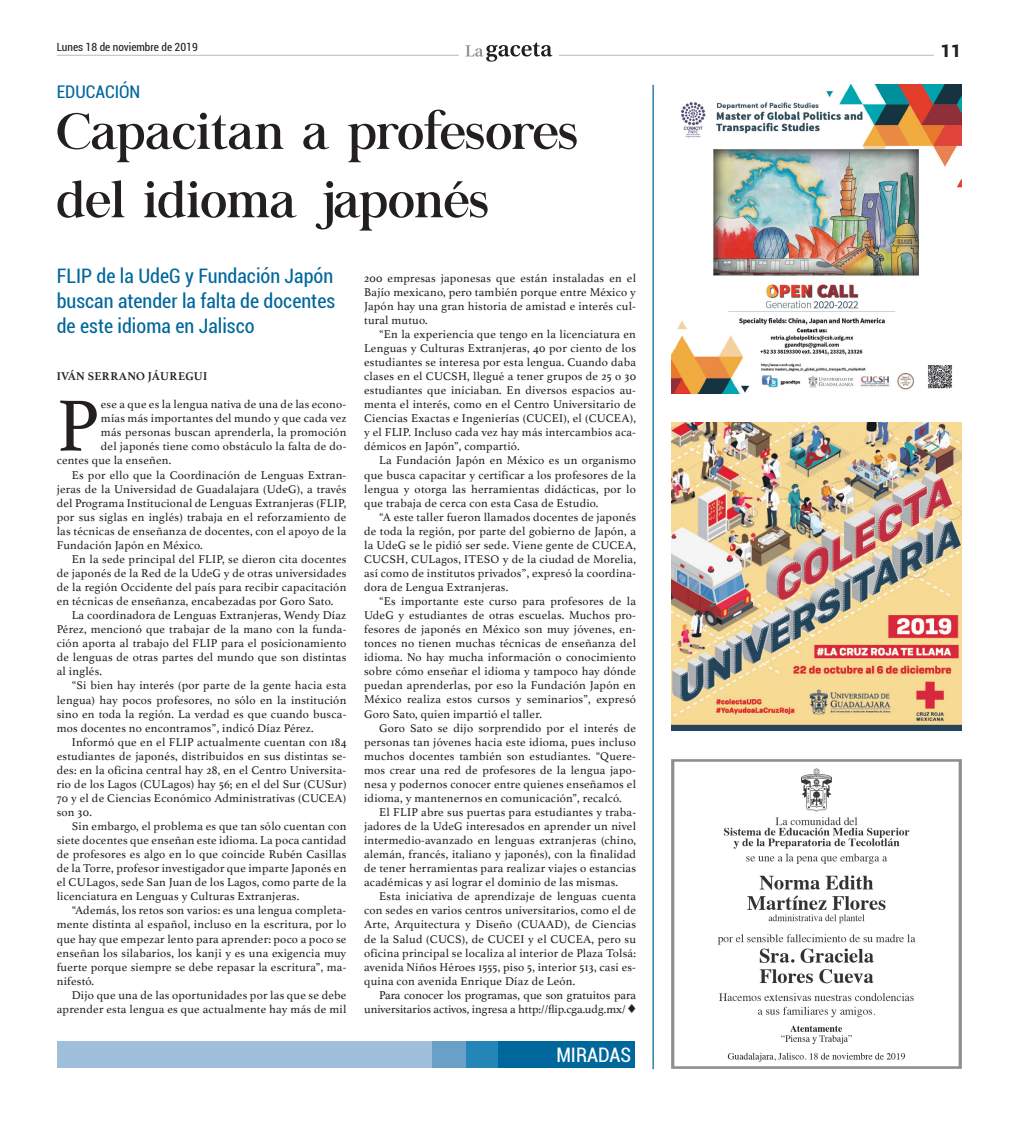
<style>
.page{position:relative;width:1025px;height:1125px;background:#fff}
.page>*{position:absolute;margin:0;border:0;box-sizing:border-box;transform-origin:0 0}
.t1{font:76.25px "Athelas";color:#231f20}
.t2{font:50px/68.4px "Chapaza";color:#231f20}
.t3{font:condensed 20px/25px "Roboto";color:#00679d;text-align:justify}
.t4{font:condensed 20px "Roboto";color:#fff}
.t5{font:condensed 17.5px "Roboto";color:#00679d}
.t6{font:900 17.5px "Roboto";color:#231f20}
.t7{font:11.88px/14px "Athelas";letter-spacing:.02em;color:#231f20;text-align:justify}
.t8{font:11.88px/14px "Athelas";color:#231f20;text-align:right}
.t9{font:700 11.88px "Athelas";letter-spacing:.02em;color:#231f20}
.t10{font:condensed 11.25px "Roboto";color:#231f20}
.s1{font-family:"Monotype Sorts";font-size:12.5px}
</style>
<div class="page">
<svg style="left:465px;top:43px;width:87px;height:19px"></svg>
<hr style="left:57px;top:55px;width:402px;height:1px;background:#c7c8ca">
<hr style="left:558px;top:55px;width:375px;height:1px;background:#c7c8ca">
<hr style="left:652px;top:85px;width:1px;height:984px;background:#00679d">
<img style="left:671px;top:85px;width:289px;height:308px">
<img style="left:671px;top:422px;width:289px;height:309px">
<img style="left:671px;top:760px;width:289px;height:308px">
<div style="left:57px;top:1041px;width:375px;height:27px;background:#9fbfda"></div>
<div style="left:497px;top:1041px;width:137px;height:27px;background:#00679d"></div>
<div style="left:464px;top:1041px;width:34px;height:27px;background:#2386b6"></div>
<div style="left:432px;top:1041px;width:33px;height:27px;background:#68a0c7"></div>
<p class="t10" style="left:57px;top:39px;width:143px">Lunes 18 de noviembre de 2019</p>
<h3 class="t6" style="left:940px;top:38px;width:22px">11</h3>
<h3 class="t5" style="left:57px;top:80px;width:85px">EDUCACIÓN</h3>
<h2 class="t2" style="left:57px;top:97px;width:522px">Capacitan a profesores del idioma japonés</h2>
<h3 class="t3" style="left:57px;top:262px;width:280px">FLIP de la UdeG y Fundación Japón buscan atender la falta de docentes de este idioma en Jalisco</h3>
<p class="t7" style="left:364px;top:270px;width:273px">200 empresas japonesas que están instaladas en el Bajío mexicano, pero también porque entre México y Japón hay una gran historia de amistad e interés cul&shy;tural mutuo.</p>
<p class="t7" style="left:364px;top:327px;width:273px;text-indent:15px">“En la experiencia que tengo en la licenciatura en Lenguas y Culturas Extranjeras, 40 por ciento de los estudiantes se interesa por esta lengua. Cuando daba clases en el CUCSH, llegué a tener grupos de 25 o 30 estudiantes que iniciaban. En diversos espacios au&shy;menta el interés, como en el Centro Universitario de Ciencias Exactas e Ingenierías (CUCEI), el (CUCEA), y el FLIP. Incluso cada vez hay más intercambios aca&shy;démicos en Japón”, compartió.</p>
<p class="t7" style="left:364px;top:453px;width:273px;text-indent:15px">La Fundación Japón en México es un organismo que busca capacitar y certificar a los profesores de la lengua y otorga las herramientas didácticas, por lo que trabaja de cerca con esta Casa de Estudio.</p>
<p class="t7" style="left:364px;top:509px;width:273px;text-indent:15px">“A este taller fueron llamados docentes de japonés de toda la región, por parte del gobierno de Japón, a la UdeG se le pidió ser sede. Viene gente de CUCEA, CUCSH, CULagos, ITESO y de la ciudad de Morelia, así como de institutos privados”, expresó la coordina&shy;dora de Lengua Extranjeras.</p>
<p class="t7" style="left:364px;top:594px;width:273px;text-indent:15px">“Es importante este curso para profesores de la UdeG y estudiantes de otras escuelas. Muchos pro&shy;fesores de japonés en México son muy jóvenes, en&shy;tonces no tienen muchas técnicas de enseñanza del idioma. No hay mucha información o conocimiento sobre cómo enseñar el idioma y tampoco hay dónde puedan aprenderlas, por eso la Fundación Japón en México realiza estos cursos y seminarios”, expresó Goro Sato, quien impartió el taller.</p>
<p class="t7" style="left:364px;top:720px;width:273px;text-indent:15px">Goro Sato se dijo sorprendido por el interés de personas tan jóvenes hacia este idioma, pues incluso muchos docentes también son estudiantes. “Quere&shy;mos crear una red de profesores de la lengua japo&shy;nesa y podernos conocer entre quienes enseñamos el idioma, y mantenernos en comunicación”, recalcó.</p>
<p class="t7" style="left:364px;top:805px;width:273px;text-indent:15px">El FLIP abre sus puertas para estudiantes y traba&shy;jadores de la UdeG interesados en aprender un nivel intermedio-avanzado en lenguas extranjeras (chino, alemán, francés, italiano y japonés), con la finalidad de tener herramientas para realizar viajes o estancias académicas y así lograr el dominio de las mismas.</p>
<p class="t7" style="left:364px;top:889px;width:273px;text-indent:15px">Esta iniciativa de aprendizaje de lenguas cuenta con sedes en varios centros universitarios, como el de Arte, Arquitectura y Diseño (CUAAD), de Ciencias de la Salud (CUCS), de CUCEI y el CUCEA, pero su oficina principal se localiza al interior de Plaza Tolsá: avenida Niños Héroes 1555, piso 5, interior 513, casi es&shy;quina con avenida Enrique Díaz de León.</p>
<p class="t8" style="left:364px;top:987px;width:273px">Para conocer los programas, que son gratuitos para universitarios activos, ingresa a http://flip.cga.udg.mx/ <span class="s1">©</span></p>
<p class="t9" style="left:57px;top:367px;width:152px">IVÁN SERRANO JÁUREGUI</p>
<h1 class="t1" style="left:57px;top:365px;width:44px">P</h1>
<p class="t7" style="left:101px;top:397px;width:247px">ese a que es la lengua nativa de una de las econo-</p>
<p class="t7" style="left:101px;top:411px;width:247px">mías más importantes del mundo y que cada vez</p>
<p class="t7" style="left:101px;top:425px;width:247px">más personas buscan aprenderla, la promoción</p>
<p class="t7" style="left:101px;top:439px;width:247px">del japonés tiene como obstáculo la falta de do-</p>
<p class="t7" style="left:57px;top:453px;width:116px">centes que la enseñen.</p>
<p class="t7" style="left:72px;top:467px;width:276px">Es por ello que la Coordinación de Lenguas Extran-</p>
<p class="t7" style="left:57px;top:481px;width:291px">jeras de la Universidad de Guadalajara (UdeG), a través</p>
<p class="t7" style="left:57px;top:495px;width:291px">del Programa Institucional de Lenguas Extranjeras (FLIP,</p>
<p class="t7" style="left:57px;top:509px;width:291px">por sus siglas en inglés) trabaja en el reforzamiento de</p>
<p class="t7" style="left:57px;top:524px;width:291px">las técnicas de enseñanza de docentes, con el apoyo de la</p>
<p class="t7" style="left:57px;top:538px;width:147px">Fundación Japón en México.</p>
<p class="t7" style="left:72px;top:552px;width:276px">En la sede principal del FLIP, se dieron cita docentes</p>
<p class="t7" style="left:57px;top:566px;width:291px">de japonés de la Red de la UdeG y de otras universidades</p>
<p class="t7" style="left:57px;top:580px;width:291px">de la región Occidente del país para recibir capacitación</p>
<p class="t7" style="left:57px;top:594px;width:278px">en técnicas de enseñanza, encabezadas por Goro Sato.</p>
<p class="t7" style="left:72px;top:608px;width:276px">La coordinadora de Lenguas Extranjeras, Wendy Díaz</p>
<p class="t7" style="left:57px;top:622px;width:291px">Pérez, mencionó que trabajar de la mano con la funda-</p>
<p class="t7" style="left:57px;top:636px;width:291px">ción aporta al trabajo del FLIP para el posicionamiento</p>
<p class="t7" style="left:57px;top:650px;width:291px">de lenguas de otras partes del mundo que son distintas</p>
<p class="t7" style="left:57px;top:664px;width:47px">al inglés.</p>
<p class="t7" style="left:72px;top:678px;width:276px">“Si bien hay interés (por parte de la gente hacia esta</p>
<p class="t7" style="left:57px;top:692px;width:291px">lengua) hay pocos profesores, no sólo en la institución</p>
<p class="t7" style="left:57px;top:706px;width:291px">sino en toda la región. La verdad es que cuando busca-</p>
<p class="t7" style="left:57px;top:720px;width:258px">mos docentes no encontramos”, indicó Díaz Pérez.</p>
<p class="t7" style="left:72px;top:734px;width:276px">Informó que en el FLIP actualmente cuentan con 184</p>
<p class="t7" style="left:57px;top:748px;width:291px">estudiantes de japonés, distribuidos en sus distintas se-</p>
<p class="t7" style="left:57px;top:763px;width:291px">des: en la oficina central hay 28, en el Centro Universita-</p>
<p class="t7" style="left:57px;top:777px;width:291px">rio de los Lagos (CULagos) hay 56; en el del Sur (CUSur)</p>
<p class="t7" style="left:57px;top:791px;width:291px">70 y el de Ciencias Económico Administrativas (CUCEA)</p>
<p class="t7" style="left:57px;top:805px;width:37px">son 30.</p>
<p class="t7" style="left:72px;top:819px;width:276px">Sin embargo, el problema es que tan sólo cuentan con</p>
<p class="t7" style="left:57px;top:833px;width:291px">siete docentes que enseñan este idioma. La poca cantidad</p>
<p class="t7" style="left:57px;top:847px;width:291px">de profesores es algo en lo que coincide Rubén Casillas</p>
<p class="t7" style="left:57px;top:861px;width:291px">de la Torre, profesor investigador que imparte Japonés en</p>
<p class="t7" style="left:57px;top:875px;width:291px">el CULagos, sede San Juan de los Lagos, como parte de la</p>
<p class="t7" style="left:57px;top:889px;width:244px">licenciatura en Lenguas y Culturas Extranjeras.</p>
<p class="t7" style="left:72px;top:903px;width:276px">“Además, los retos son varios: es una lengua completa-</p>
<p class="t7" style="left:57px;top:917px;width:291px">mente distinta al español, incluso en la escritura, por lo</p>
<p class="t7" style="left:57px;top:931px;width:291px">que hay que empezar lento para aprender: poco a poco se</p>
<p class="t7" style="left:57px;top:945px;width:291px">enseñan los silabarios, los kanji y es una exigencia muy</p>
<p class="t7" style="left:57px;top:959px;width:291px">fuerte porque siempre se debe repasar la escritura”, ma-</p>
<p class="t7" style="left:57px;top:973px;width:39px">nifestó.</p>
<p class="t7" style="left:72px;top:988px;width:276px">Dijo que una de las oportunidades por las que se debe</p>
<p class="t7" style="left:57px;top:1002px;width:291px">aprender esta lengua es que actualmente hay más de mil</p>
<h3 class="t4" style="left:556px;top:1041px;width:76px">MIRADAS</h3>
</div>
